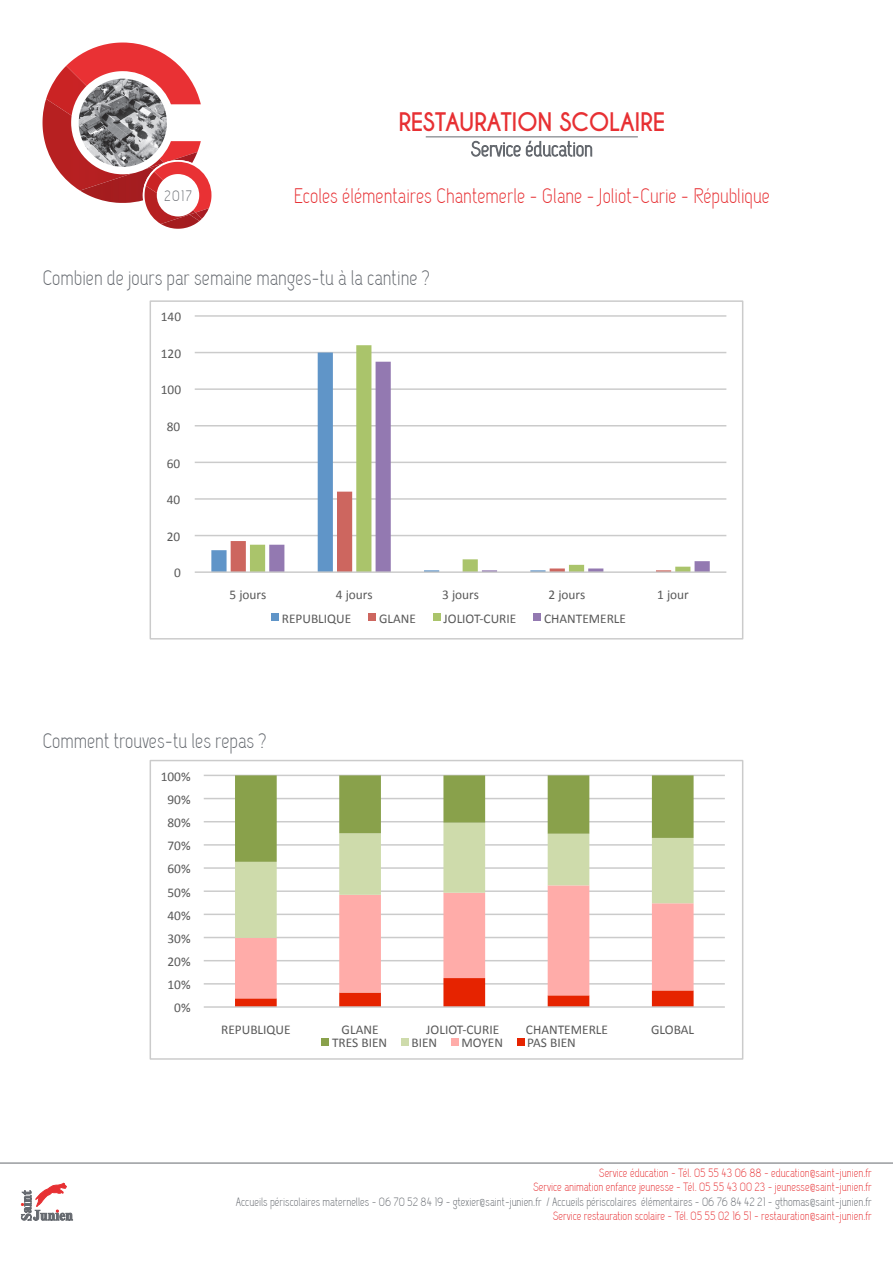
<style>
.page{position:relative;width:893px;height:1263px;background:#fff}
.page>*{position:absolute;margin:0;border:0;box-sizing:border-box;transform-origin:0 0}
.t1{font:700 24px "Caviar Dreams";letter-spacing:-.02em;color:#e73033;scale:.94 1}
.t2{font:21px "Capsuula";color:#65696f}
.t3{font:21px "Capsuula";color:#e73033}
.t4{font:15px "Capsuula";color:#65696f}
.t5{font:13.35px "Calibri";color:#595959}
.t6{font:12px "Capsuula";color:#e73033}
.t7{font:12px "Capsuula";color:#65696f}
</style>
<div class="page">
<hr style="left:426px;top:136px;width:212px;height:1px;background:#65696f">
<svg style="left:471px;top:140px;width:121px;height:17px"></svg>
<svg style="left:66px;top:43px;width:56px;height:23px"></svg>
<img style="left:46px;top:66px;width:118px;height:101px">
<svg style="left:43px;top:117px;width:1px;height:13px"></svg>
<img style="left:170px;top:152px;width:27px;height:11px">
<img style="left:150px;top:163px;width:13px;height:6px">
<img style="left:80px;top:167px;width:74px;height:36px">
<svg style="left:143px;top:160px;width:70px;height:70px"></svg>
<img style="left:146px;top:172px;width:49px;height:43px">
<svg style="left:145px;top:187px;width:1px;height:12px"></svg>
<img style="left:195px;top:208px;width:14px;height:11px">
<svg style="left:190px;top:213px;width:12px;height:8px"></svg>
<img style="left:161px;top:215px;width:38px;height:14px">
<img style="left:79px;top:79px;width:88px;height:88px;border-radius:44px">
<hr style="left:0;top:1163px;width:893px;height:1px;background:#65696f">
<svg style="left:21px;top:1183px;width:52px;height:37px"></svg>
<hr style="left:195px;top:535px;width:531px;height:1px;background:#cbcbcb">
<hr style="left:195px;top:498px;width:531px;height:2px;background:#cbcbcb">
<hr style="left:195px;top:462px;width:531px;height:1px;background:#cbcbcb">
<hr style="left:195px;top:425px;width:531px;height:1px;background:#cbcbcb">
<hr style="left:195px;top:388px;width:531px;height:2px;background:#cbcbcb">
<hr style="left:195px;top:352px;width:531px;height:1px;background:#cbcbcb">
<hr style="left:195px;top:315px;width:531px;height:2px;background:#cbcbcb">
<svg style="left:211px;top:353px;width:39px;height:218px"></svg>
<svg style="left:231px;top:492px;width:19px;height:79px"></svg>
<svg style="left:250px;top:345px;width:440px;height:226px"></svg>
<svg style="left:269px;top:362px;width:441px;height:209px"></svg>
<hr style="left:195px;top:571px;width:531px;height:2px;background:#cbcbcb">
<div style="left:271px;top:614px;width:8px;height:7px;background:#6095c8"></div>
<div style="left:369px;top:614px;width:7px;height:7px;background:#cd665f"></div>
<div style="left:433px;top:614px;width:7px;height:7px;background:#aac46b"></div>
<div style="left:534px;top:614px;width:7px;height:7px;background:#9379b1"></div>
<hr style="left:204px;top:983px;width:521px;height:1px;background:#cbcbcb">
<hr style="left:204px;top:960px;width:521px;height:1px;background:#cbcbcb">
<hr style="left:204px;top:937px;width:521px;height:1px;background:#cbcbcb">
<hr style="left:204px;top:914px;width:521px;height:1px;background:#cbcbcb">
<hr style="left:204px;top:890px;width:521px;height:2px;background:#cbcbcb">
<hr style="left:204px;top:867px;width:521px;height:2px;background:#cbcbcb">
<hr style="left:204px;top:844px;width:521px;height:2px;background:#cbcbcb">
<hr style="left:204px;top:821px;width:521px;height:1px;background:#cbcbcb">
<hr style="left:204px;top:798px;width:521px;height:1px;background:#cbcbcb">
<hr style="left:204px;top:775px;width:521px;height:1px;background:#cbcbcb">
<svg style="left:235px;top:998px;width:459px;height:8px"></svg>
<svg style="left:235px;top:938px;width:459px;height:60px"></svg>
<svg style="left:235px;top:862px;width:459px;height:76px"></svg>
<svg style="left:235px;top:775px;width:459px;height:87px"></svg>
<hr style="left:204px;top:1006px;width:521px;height:2px;background:#cbcbcb">
<div style="left:322px;top:1038px;width:7px;height:7px;background:#89a14b"></div>
<div style="left:401px;top:1038px;width:7px;height:7px;background:#cedbab"></div>
<div style="left:451px;top:1038px;width:7px;height:7px;background:#ffaca9"></div>
<div style="left:517px;top:1038px;width:7px;height:7px;background:#e62300"></div>
<p class="t1" style="left:398px;top:108px;width:285px">RESTAURATION SCOLAIRE</p>
<p class="t4" style="left:164px;top:188px;width:29px">2017</p>
<p class="t3" style="left:294px;top:184px;width:478px">Ecoles élémentaires Chantemerle - Glane - Joliot-Curie - République</p>
<p class="t2" style="left:43px;top:265px;width:389px">Combien de jours par semaine manges-tu à la cantine ?</p>
<p class="t5" style="left:161px;top:309px;width:22px">140</p>
<p class="t5" style="left:161px;top:345px;width:22px">120</p>
<p class="t5" style="left:161px;top:382px;width:22px">100</p>
<p class="t5" style="left:167px;top:418px;width:15px">80</p>
<p class="t5" style="left:167px;top:455px;width:15px">60</p>
<p class="t5" style="left:167px;top:492px;width:15px">40</p>
<p class="t5" style="left:167px;top:528px;width:15px">20</p>
<p class="t5" style="left:174px;top:565px;width:8px">0</p>
<p class="t5" style="left:230px;top:586px;width:38px">5 jours</p>
<p class="t5" style="left:336px;top:586px;width:38px">4 jours</p>
<p class="t5" style="left:442px;top:586px;width:38px">3 jours</p>
<p class="t5" style="left:549px;top:586px;width:38px">2 jours</p>
<p class="t5" style="left:657px;top:586px;width:33px">1 jour</p>
<p class="t5" style="left:282px;top:610px;width:71px">REPUBLIQUE</p>
<p class="t5" style="left:379px;top:610px;width:38px">GLANE</p>
<p class="t5" style="left:444px;top:610px;width:74px">JOLIOT-CURIE</p>
<p class="t5" style="left:544px;top:610px;width:83px">CHANTEMERLE</p>
<p class="t2" style="left:43px;top:729px;width:225px">Comment trouves-tu les repas ?</p>
<p class="t5" style="left:161px;top:768px;width:31px">100%</p>
<p class="t5" style="left:168px;top:791px;width:25px">90%</p>
<p class="t5" style="left:168px;top:814px;width:25px">80%</p>
<p class="t5" style="left:168px;top:837px;width:25px">70%</p>
<p class="t5" style="left:168px;top:861px;width:25px">60%</p>
<p class="t5" style="left:168px;top:884px;width:25px">50%</p>
<p class="t5" style="left:168px;top:907px;width:25px">40%</p>
<p class="t5" style="left:168px;top:930px;width:25px">30%</p>
<p class="t5" style="left:168px;top:953px;width:25px">20%</p>
<p class="t5" style="left:168px;top:976px;width:25px">10%</p>
<p class="t5" style="left:174px;top:1000px;width:18px">0%</p>
<p class="t5" style="left:221px;top:1021px;width:71px">REPUBLIQUE</p>
<p class="t5" style="left:342px;top:1021px;width:38px">GLANE</p>
<p class="t5" style="left:426px;top:1021px;width:74px">JOLIOT-CURIE</p>
<p class="t5" style="left:526px;top:1021px;width:84px">CHANTEMERLE</p>
<p class="t5" style="left:651px;top:1021px;width:45px">GLOBAL</p>
<p class="t5" style="left:332px;top:1034px;width:57px">TRES BIEN</p>
<p class="t5" style="left:411px;top:1034px;width:27px">BIEN</p>
<p class="t5" style="left:461px;top:1034px;width:43px">MOYEN</p>
<p class="t5" style="left:527px;top:1034px;width:50px">PAS BIEN</p>
<p class="t6" style="left:599px;top:1166px;width:274px">Service éducation - Tél. 05 55 43 06 88 - education@saint-junien.fr</p>
<p class="t6" style="left:533px;top:1180px;width:340px">Service animation enfance jeunesse - Tél. 05 55 43 00 23 - jeunesse@saint-junien.fr</p>
<p class="t7" style="left:236px;top:1194px;width:637px">Accueils périscolaires maternelles - 06 70 52 84 19 - gtexier@saint-junien.fr / Accueils périscolaires élémentaires - 06 76 84 42 21 - gthomas@saint-junien.fr</p>
<p class="t6" style="left:553px;top:1209px;width:321px">Service restauration scolaire - Tél. 05 55 02 16 51 - restauration@saint-junien.fr</p>
</div>
